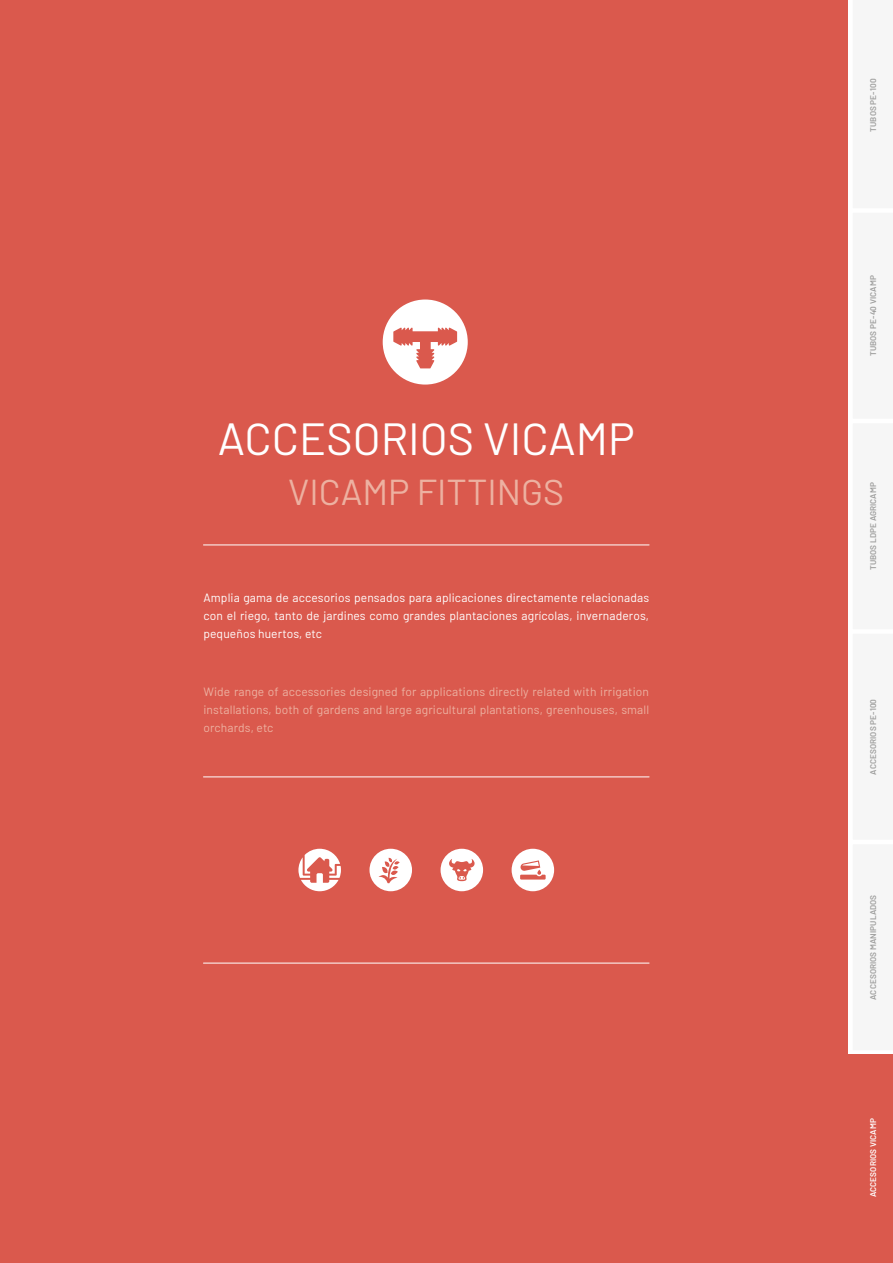
<style>
.page{position:relative;width:893px;height:1263px;background:#fff}
.page>*{position:absolute;margin:0;border:0;box-sizing:border-box;transform-origin:0 0}
.t1{font:45px "Barlow";color:#fff}
.t2{font:36px "Barlow";color:#edb1a1}
.t3{font:12px/18px "Barlow";letter-spacing:.01em;color:#edb1a1;text-align:justify}
.t4{font:12px/18px "Barlow";letter-spacing:.01em;color:#fff;text-align:justify}
.t5{font:600 8.25px "Barlow";letter-spacing:.01em;color:#9d9d9c}
.t6{font:600 8.25px "Barlow";letter-spacing:.01em;color:#fff}
</style>
<div class="page">
<div style="left:0;top:0;width:848px;height:1263px;background:#da594d"></div>
<hr style="left:203px;top:544px;width:446px;height:1px;background:#fff">
<hr style="left:203px;top:776px;width:446px;height:1px;background:#fff">
<hr style="left:203px;top:963px;width:446px;height:1px;background:#fff">
<svg style="left:298px;top:849px;width:43px;height:42px"></svg>
<svg style="left:441px;top:849px;width:42px;height:42px"></svg>
<svg style="left:369px;top:849px;width:43px;height:42px"></svg>
<svg style="left:512px;top:849px;width:42px;height:42px"></svg>
<svg style="left:383px;top:299px;width:85px;height:86px"></svg>
<div style="left:817px;top:1054px;width:76px;height:209px;background:#da594d"></div>
<h1 class="t1" style="left:218px;top:406px;width:418px">ACCESORIOS VICAMP</h1>
<h2 class="t2" style="left:288px;top:466px;width:277px">VICAMP FITTINGS</h2>
<p class="t4" style="left:203px;top:587px;width:447px">Amplia gama de accesorios pensados para aplicaciones directamente relacionadas con el riego, tanto de jardines como grandes plantaciones agrícolas, invernaderos, pequeños huertos, etc</p>
<p class="t3" style="left:203px;top:682px;width:447px">Wide range of accessories designed for applications directly related with irrigation installations, both of gardens and large agricultural plantations, greenhouses, small orchards, etc</p>
<p class="t5" style="left:867px;top:132px;width:55px;rotate:-90deg">TUBOS PE-100</p>
<p class="t5" style="left:867px;top:356px;width:82px;rotate:-90deg">TUBOS PE-40 VICAMP</p>
<p class="t5" style="left:867px;top:570px;width:90px;rotate:-90deg">TUBOS LDPE AGRICAMP</p>
<p class="t5" style="left:867px;top:775px;width:77px;rotate:-90deg">ACCESORIOS PE-100</p>
<p class="t5" style="left:867px;top:1000px;width:107px;rotate:-90deg">ACCESORIOS MANIPULADOS</p>
<p class="t6" style="left:867px;top:1197px;width:80px;rotate:-90deg">ACCESORIOS VICAMP</p>
</div>
